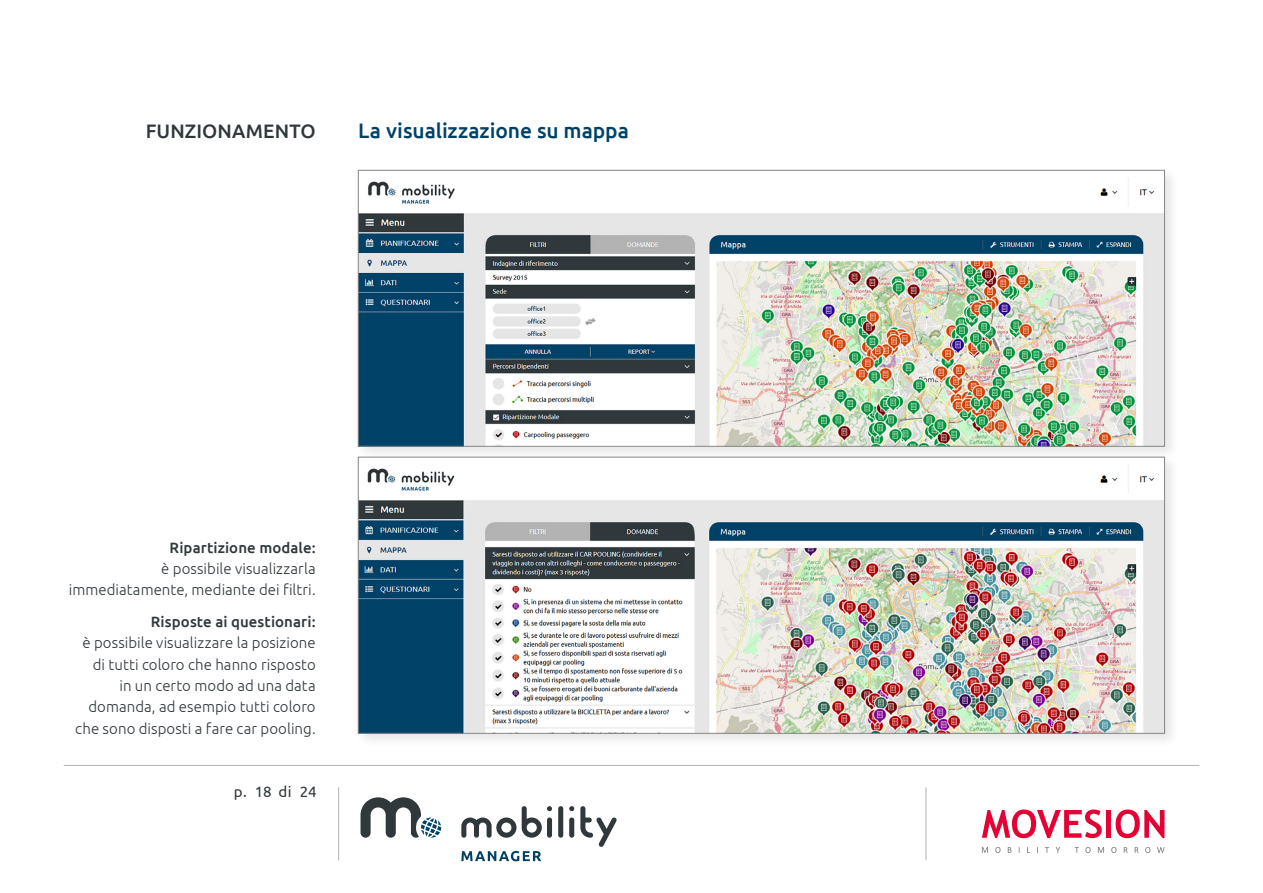
<style>
.page{position:relative;width:1263px;height:893px;background:#fff}
.page>*{position:absolute;margin:0;border:0;box-sizing:border-box;transform-origin:0 0}
.t1{font:500 21px "Ubuntu";letter-spacing:-.005em;color:#004267}
.t2{font:500 19.5px "Ubuntu";letter-spacing:.005em;color:#30383b}
.t3{font:15.15px "Ubuntu";color:#30383b}
.t4{font:300 15px/21.3px "Ubuntu";letter-spacing:.005em;color:#30383b;text-align:right}
.t5{font:500 15px "Ubuntu";letter-spacing:.005em;color:#30383b}
</style>
<div class="page">
<hr style="left:925px;top:787px;width:1px;height:73px;background:#b3b2b2">
<hr style="left:338px;top:787px;width:1px;height:73px;background:#b3b2b2">
<hr style="left:64px;top:765px;width:1135px;height:1px;background:#b3b2b2">
<svg style="left:982px;top:809px;width:120px;height:29px"></svg>
<div style="left:1106px;top:810px;width:5px;height:28px;background:#e40134"></div>
<svg style="left:1115px;top:809px;width:49px;height:29px"></svg>
<svg style="left:982px;top:847px;width:6px;height:6px"></svg>
<svg style="left:995px;top:847px;width:5px;height:6px"></svg>
<svg style="left:1008px;top:847px;width:3px;height:6px"></svg>
<svg style="left:1045px;top:847px;width:4px;height:6px"></svg>
<svg style="left:1056px;top:847px;width:4px;height:6px"></svg>
<svg style="left:1075px;top:847px;width:4px;height:6px"></svg>
<svg style="left:1085px;top:847px;width:5px;height:6px"></svg>
<svg style="left:1098px;top:847px;width:6px;height:6px"></svg>
<svg style="left:1111px;top:847px;width:5px;height:6px"></svg>
<svg style="left:1124px;top:847px;width:3px;height:6px"></svg>
<svg style="left:1135px;top:847px;width:3px;height:6px"></svg>
<svg style="left:1145px;top:847px;width:5px;height:6px"></svg>
<svg style="left:1157px;top:847px;width:7px;height:6px"></svg>
<div style="left:558px;top:806px;width:5px;height:32px;background:#30383b;border-radius:3px"></div>
<svg style="left:461px;top:817px;width:55px;height:21px"></svg>
<svg style="left:522px;top:806px;width:30px;height:32px"></svg>
<div style="left:569px;top:817px;width:5px;height:21px;background:#30383b;border-radius:3px"></div>
<svg style="left:569px;top:806px;width:5px;height:5px"></svg>
<svg style="left:580px;top:806px;width:37px;height:41px"></svg>
<svg style="left:461px;top:851px;width:80px;height:10px"></svg>
<svg style="left:360px;top:797px;width:81px;height:41px"></svg>
<div style="left:355px;top:167px;width:825px;height:295px;background:#000;opacity:.1"></div>
<img style="left:360px;top:172px;width:803px;height:272px">
<div style="left:355px;top:454px;width:825px;height:294px;background:#000;opacity:.1"></div>
<img style="left:360px;top:459px;width:803px;height:272px">
<h2 class="t2" style="left:146px;top:119px;width:171px">FUNZIONAMENTO</h2>
<h1 class="t1" style="left:358px;top:117px;width:272px">La visualizzazione su mappa</h1>
<p class="t5" style="left:170px;top:538px;width:148px">Ripartizione modale:</p>
<p class="t4" style="left:69px;top:558px;width:248px">è possibile visualizzarla immediatamente, mediante dei filtri.</p>
<p class="t5" style="left:151px;top:612px;width:166px">Risposte ai questionari:</p>
<p class="t4" style="left:75px;top:632px;width:242px">è possibile visualizzare la posizione di tutti coloro che hanno risposto<br>in un certo modo ad una data domanda, ad esempio tutti coloro che sono disposti a fare car pooling.</p>
<p class="t3" style="left:234px;top:783px;width:84px">p. 18 di 24</p>
</div>
